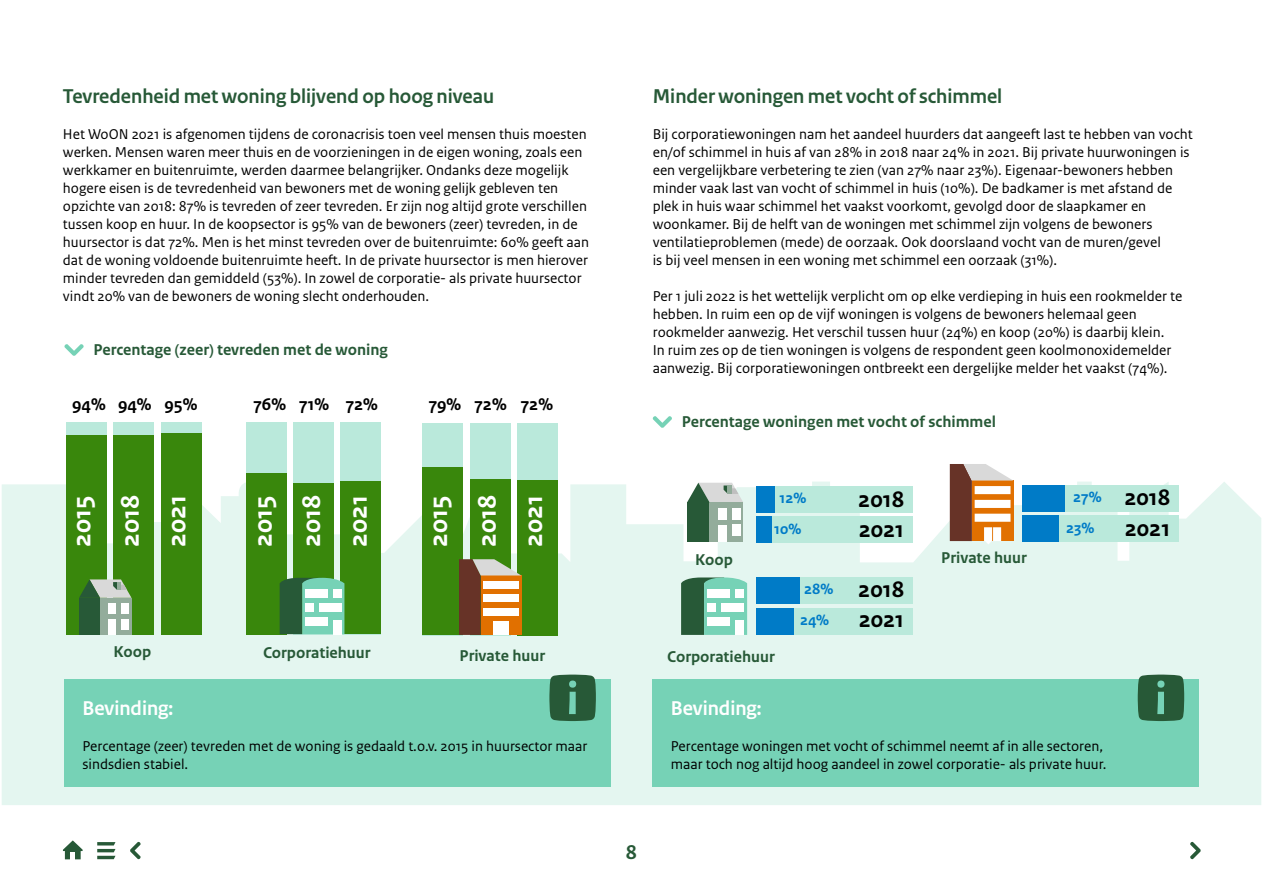
<style>
.page{position:relative;width:1263px;height:893px;background:#fff}
.page>*{position:absolute;margin:0;border:0;box-sizing:border-box;transform-origin:0 0}
.t1{font:700 26.85px/47.5px "Rijksoverheid Sans Text";color:#fff;text-align:justify}
.t2{font:700 23.7px/30.2px "Rijksoverheid Sans Text";color:#000}
.t3{font:700 21px "Rijksoverheid Sans Heading";color:#275937}
.t4{font:700 21px "Rijksoverheid Sans Heading";color:#fff}
.t5{font:700 21px "Rijksoverheid Sans Text";color:#275937}
.t6{font:700 17.85px "Rijksoverheid Sans Text";color:#000}
.t7{font:700 16.5px "Rijksoverheid Sans Text";color:#275937}
.t8{font:700 15.75px/30.8px "Rijksoverheid Sans Text";color:#007bc7;text-align:center}
.t9{font:15px/18px "Rijksoverheid Sans Text";color:#000}
</style>
<div class="page">
<svg style="left:2px;top:482px;width:1259px;height:323px;background:#e5f6f0"></svg>
<div style="left:113px;top:422px;width:41px;height:213px;background:#bae9db"></div>
<div style="left:161px;top:422px;width:41px;height:213px;background:#bae9db"></div>
<div style="left:113px;top:435px;width:41px;height:200px;background:#39870c"></div>
<div style="left:66px;top:422px;width:41px;height:213px;background:#bae9db"></div>
<div style="left:66px;top:435px;width:41px;height:200px;background:#39870c"></div>
<div style="left:161px;top:433px;width:41px;height:202px;background:#39870c"></div>
<div style="left:293px;top:422px;width:41px;height:212px;background:#bae9db"></div>
<div style="left:340px;top:422px;width:41px;height:212px;background:#bae9db"></div>
<div style="left:293px;top:483px;width:41px;height:151px;background:#39870c"></div>
<div style="left:246px;top:422px;width:41px;height:212px;background:#bae9db"></div>
<div style="left:246px;top:473px;width:41px;height:161px;background:#39870c"></div>
<div style="left:340px;top:481px;width:41px;height:153px;background:#39870c"></div>
<div style="left:470px;top:423px;width:41px;height:212px;background:#bae9db"></div>
<div style="left:517px;top:423px;width:41px;height:212px;background:#bae9db"></div>
<div style="left:470px;top:480px;width:41px;height:155px;background:#39870c"></div>
<div style="left:422px;top:423px;width:41px;height:212px;background:#bae9db"></div>
<div style="left:422px;top:467px;width:41px;height:168px;background:#39870c"></div>
<div style="left:517px;top:480px;width:41px;height:155px;background:#39870c"></div>
<svg style="left:280px;top:578px;width:64px;height:56px;background:#539a7a"></svg>
<div style="left:305px;top:589px;width:23px;height:8px;background:#fff"></div>
<div style="left:333px;top:589px;width:9px;height:8px;background:#fff"></div>
<div style="left:305px;top:617px;width:23px;height:9px;background:#fff"></div>
<div style="left:333px;top:620px;width:9px;height:14px;background:#fff"></div>
<div style="left:319px;top:603px;width:23px;height:9px;background:#fff"></div>
<div style="left:305px;top:603px;width:8px;height:9px;background:#fff"></div>
<svg style="left:459px;top:559px;width:62px;height:76px;background:#b88a63"></svg>
<div style="left:79px;top:598px;width:21px;height:36px;background:#275937"></div>
<div style="left:100px;top:598px;width:31px;height:36px;background:#93ac9b"></div>
<div style="left:121px;top:603px;width:8px;height:10px;background:#fff"></div>
<div style="left:108px;top:603px;width:8px;height:10px;background:#fff"></div>
<div style="left:121px;top:619px;width:8px;height:10px;background:#fff"></div>
<div style="left:108px;top:619px;width:8px;height:15px;background:#fff"></div>
<svg style="left:79px;top:579px;width:52px;height:19px"></svg>
<div style="left:756px;top:516px;width:157px;height:27px;background:#bae9db"></div>
<div style="left:756px;top:516px;width:16px;height:27px;background:#007bc7"></div>
<div style="left:756px;top:486px;width:157px;height:26px;background:#bae9db"></div>
<div style="left:756px;top:486px;width:19px;height:26px;background:#007bc7"></div>
<div style="left:687px;top:502px;width:22px;height:40px;background:#275937"></div>
<div style="left:709px;top:502px;width:34px;height:40px;background:#93ac9b"></div>
<div style="left:732px;top:508px;width:8px;height:11px;background:#fff"></div>
<div style="left:718px;top:508px;width:8px;height:11px;background:#fff"></div>
<div style="left:732px;top:525px;width:8px;height:11px;background:#fff"></div>
<div style="left:718px;top:525px;width:8px;height:17px;background:#fff"></div>
<svg style="left:687px;top:483px;width:56px;height:19px"></svg>
<div style="left:756px;top:608px;width:157px;height:26px;background:#bae9db"></div>
<div style="left:756px;top:608px;width:38px;height:26px;background:#007bc7"></div>
<div style="left:756px;top:578px;width:157px;height:26px;background:#bae9db"></div>
<div style="left:756px;top:578px;width:44px;height:26px;background:#007bc7"></div>
<svg style="left:681px;top:577px;width:66px;height:58px;background:#5a9e81"></svg>
<div style="left:707px;top:589px;width:23px;height:9px;background:#fff"></div>
<div style="left:736px;top:589px;width:8px;height:9px;background:#fff"></div>
<div style="left:707px;top:618px;width:23px;height:8px;background:#fff"></div>
<div style="left:736px;top:621px;width:8px;height:14px;background:#fff"></div>
<div style="left:721px;top:603px;width:23px;height:9px;background:#fff"></div>
<div style="left:707px;top:603px;width:8px;height:9px;background:#fff"></div>
<div style="left:1022px;top:516px;width:157px;height:26px;background:#bae9db"></div>
<div style="left:1022px;top:516px;width:36px;height:26px;background:#007bc7"></div>
<div style="left:1022px;top:485px;width:157px;height:27px;background:#bae9db"></div>
<div style="left:1022px;top:485px;width:42px;height:27px;background:#007bc7"></div>
<svg style="left:950px;top:464px;width:63px;height:77px"></svg>
<svg style="left:64px;top:344px;width:20px;height:12px"></svg>
<svg style="left:652px;top:416px;width:20px;height:12px"></svg>
<div style="left:653px;top:680px;width:546px;height:107px;background:#76d2b6"></div>
<div style="left:64px;top:680px;width:547px;height:107px;background:#76d2b6"></div>
<svg style="left:1138px;top:675px;width:46px;height:46px;background:#316746"></svg>
<svg style="left:549px;top:675px;width:47px;height:46px;background:#326948"></svg>
<svg style="left:1190px;top:841px;width:11px;height:18px"></svg>
<svg style="left:97px;top:842px;width:18px;height:17px"></svg>
<svg style="left:63px;top:840px;width:20px;height:20px"></svg>
<svg style="left:130px;top:841px;width:11px;height:18px"></svg>
<h3 class="t3" style="left:63px;top:84px;width:433px">Tevredenheid met woning blijvend op hoog niveau</h3>
<p class="t9" style="left:63px;top:125px;width:528px">Het WoON 2021 is afgenomen tijdens de coronacrisis toen veel mensen thuis moesten werken. Mensen waren meer thuis en de voorzieningen in de eigen woning, zoals een werkkamer en buitenruimte, werden daarmee belangrijker. Ondanks deze mogelijk hogere eisen is de tevredenheid van bewoners met de woning gelijk gebleven ten opzichte van 2018: 87% is tevreden of zeer tevreden. Er zijn nog altijd grote verschillen tussen koop en huur. In de koopsector is 95% van de bewoners (zeer) tevreden, in de huursector is dat 72%. Men is het minst tevreden over de buitenruimte: 60% geeft aan dat de woning voldoende buitenruimte heeft. In de private huursector is men hierover minder tevreden dan gemiddeld (53%). In zowel de corporatie- als private huursector vindt 20% van de bewoners de woning slecht onderhouden.</p>
<p class="t7" style="left:94px;top:340px;width:296px">Percentage (zeer) tevreden met de woning</p>
<p class="t6" style="left:72px;top:394px;width:127px">94% 94% 95%</p>
<p class="t6" style="left:253px;top:394px;width:126px">76% 71% 72%</p>
<p class="t6" style="left:429px;top:394px;width:126px">79% 72% 72%</p>
<h1 class="t1" style="left:58px;top:547px;width:54px;rotate:-90deg">2015<br>2018<br>2021</h1>
<h1 class="t1" style="left:240px;top:547px;width:54px;rotate:-90deg">2015<br>2018<br>2021</h1>
<h1 class="t1" style="left:415px;top:547px;width:54px;rotate:-90deg">2015<br>2018<br>2021</h1>
<p class="t7" style="left:114px;top:642px;width:39px">Koop</p>
<p class="t7" style="left:263px;top:643px;width:109px">Corporatiehuur</p>
<p class="t7" style="left:459px;top:646px;width:87px">Private huur</p>
<h3 class="t4" style="left:82px;top:696px;width:92px">Bevinding:</h3>
<p class="t9" style="left:82px;top:737px;width:506px">Percentage (zeer) tevreden met de woning is gedaald t.o.v. 2015 in huursector maar sindsdien stabiel.</p>
<h3 class="t3" style="left:653px;top:84px;width:351px">Minder woningen met vocht of schimmel</h3>
<p class="t9" style="left:653px;top:125px;width:542px">Bij corporatiewoningen nam het aandeel huurders dat aangeeft last te hebben van vocht en/of schimmel in huis af van 28% in 2018 naar 24% in 2021. Bij private huurwoningen is een vergelijkbare verbetering te zien (van 27% naar 23%). Eigenaar-bewoners hebben minder vaak last van vocht of schimmel in huis (10%). De badkamer is met afstand de plek in huis waar schimmel het vaakst voorkomt, gevolgd door de slaapkamer en woonkamer. Bij de helft van de woningen met schimmel zijn volgens de bewoners ventilatieproblemen (mede) de oorzaak. Ook doorslaand vocht van de muren/gevel<br>is bij veel mensen in een woning met schimmel een oorzaak (31%).</p>
<p class="t9" style="left:653px;top:287px;width:531px">Per 1 juli 2022 is het wettelijk verplicht om op elke verdieping in huis een rookmelder te hebben. In ruim een op de vijf woningen is volgens de bewoners helemaal geen rookmelder aanwezig. Het verschil tussen huur (24%) en koop (20%) is daarbij klein.<br>In ruim zes op de tien woningen is volgens de respondent geen koolmonoxidemelder aanwezig. Bij corporatiewoningen ontbreekt een dergelijke melder het vaakst (74%).</p>
<p class="t7" style="left:682px;top:412px;width:316px">Percentage woningen met vocht of schimmel</p>
<p class="t7" style="left:695px;top:550px;width:39px">Koop</p>
<p class="t8" style="left:774px;top:483px;width:34px">12%<br>10%</p>
<p class="t8" style="left:800px;top:575px;width:35px;line-height:30px;text-align:left">28%<br>24%</p>
<p class="t7" style="left:667px;top:648px;width:109px">Corporatiehuur</p>
<h2 class="t2" style="left:858px;top:484px;width:47px">2018<br>2021</h2>
<h2 class="t2" style="left:858px;top:575px;width:47px">2018<br>2021</h2>
<p class="t7" style="left:941px;top:548px;width:87px">Private huur</p>
<p class="t8" style="left:1066px;top:482px;width:37px">27%<br>23%</p>
<h3 class="t4" style="left:671px;top:696px;width:92px">Bevinding:</h3>
<p class="t9" style="left:671px;top:737px;width:437px">Percentage woningen met vocht of schimmel neemt af in alle sectoren, maar toch nog altijd hoog aandeel in zowel corporatie- als private huur.</p>
<h2 class="t2" style="left:1124px;top:483px;width:47px">2018<br>2021</h2>
<h3 class="t5" style="left:626px;top:840px;width:13px">8</h3>
</div>
